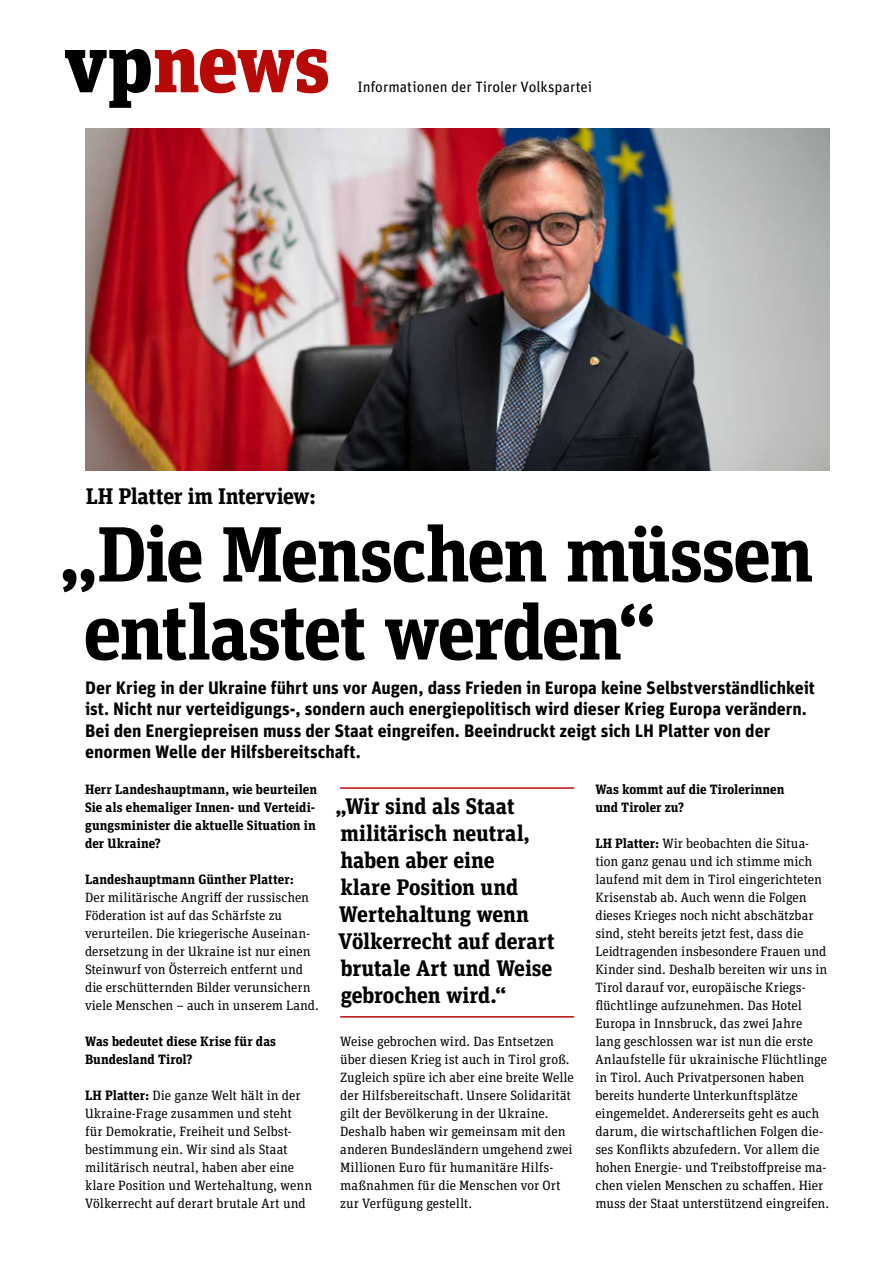
<style>
.page{position:relative;width:893px;height:1263px;background:#fff}
.page>*{position:absolute;margin:0;border:0;box-sizing:border-box;transform-origin:0 0}
.t1{font:900 81.9px "FF Unit Slab Pro";letter-spacing:-.005em;color:#b70a06}
.t2{font:700 78px/78px "FF Unit Slab Pro";letter-spacing:-.025em;color:#000}
.t3{font:700 22.5px/27px "FF Unit Slab Pro";letter-spacing:-.005em;color:#000}
.t4{font:700 18px/21.6px "FF Unit Pro";letter-spacing:-.005em;color:#000}
.t5{font:15px "FF Unit Pro";color:#000}
.t6{font:13.5px/18px "FF Unit Slab Pro";color:#000}
.t7{font:700 13.5px/18px "FF Unit Slab Pro";letter-spacing:.005em;color:#000}
.s1{color:#000}
.s2{font-weight:700}
</style>
<div class="page">
<hr style="left:340px;top:787px;width:234px;height:2px;background:#b70a06">
<hr style="left:340px;top:1016px;width:234px;height:1px;background:#b70a06">
<img style="left:85px;top:128px;width:744px;height:342px">
<h1 class="t1" style="left:64px;top:1px;width:268px"><span class="s1">vp</span>news</h1>
<p class="t5" style="left:357px;top:77px;width:236px">Informationen der Tiroler Volkspartei</p>
<h3 class="t3" style="left:86px;top:481px;width:232px">LH Platter im Interview:</h3>
<h2 class="t2" style="left:84px;top:511px;width:732px;text-indent:-24px">„Die Menschen müssen entlastet werden“</h2>
<p class="t4" style="left:85px;top:675px;width:731px">Der Krieg in der Ukraine führt uns vor Augen, dass Frieden in Europa keine Selbstverständlichkeit ist. Nicht nur verteidigungs-, sondern auch energiepolitisch wird dieser Krieg Europa verändern.<br>Bei den Energiepreisen muss der Staat eingreifen. Beeindruckt zeigt sich LH Platter von der enormen Welle der Hilfsbereitschaft.</p>
<p class="t7" style="left:85px;top:780px;width:234px">Herr Landeshauptmann, wie beurteilen Sie als ehemaliger Innen- und Verteidi&shy;gungsminister die aktuelle Situation in der Ukraine?</p>
<p class="t7" style="left:85px;top:870px;width:210px">Landeshauptmann Günther Platter:</p>
<p class="t6" style="left:85px;top:888px;width:235px">Der militärische Angriff der russischen Föderation ist auf das Schärfste zu verurteilen. Die kriegerische Auseinan&shy;dersetzung in der Ukraine ist nur einen Steinwurf von Österreich entfernt und die erschütternden Bilder verunsichern viele Menschen – auch in unserem Land.</p>
<p class="t7" style="left:85px;top:1032px;width:193px">Was bedeutet diese Krise für das<br>Bundesland Tirol?</p>
<p class="t6" style="left:85px;top:1086px;width:229px"><span class="s2">LH Platter:</span> Die ganze Welt hält in der Ukraine-Frage zusammen und steht für Demokratie, Freiheit und Selbst&shy;bestimmung ein. Wir sind als Staat militärisch neutral, haben aber eine klare Position und Wertehaltung, wenn Völkerrecht auf derart brutale Art und</p>
<h3 class="t3" style="left:335px;top:792px;width:221px">„Wir sind als Staat militärisch neutral, haben aber eine<br>klare Position und<br>Wertehaltung wenn<br>Völkerrecht auf derart brutale Art und Weise gebrochen wird.“</h3>
<p class="t6" style="left:340px;top:1032px;width:235px">Weise gebrochen wird. Das Entsetzen über diesen Krieg ist auch in Tirol groß.<br>Zugleich spüre ich aber eine breite Welle der Hilfsbereitschaft. Unsere Solidarität gilt der Bevölkerung in der Ukraine.<br>Deshalb haben wir gemeinsam mit den anderen Bundesländern umgehend zwei Millionen Euro für humanitäre Hilfs&shy;maßnahmen für die Menschen vor Ort zur Verfügung gestellt.</p>
<p class="t7" style="left:595px;top:780px;width:191px">Was kommt auf die Tirolerinnen und Tiroler zu?</p>
<p class="t6" style="left:595px;top:834px;width:235px"><span class="s2">LH Platter:</span> Wir beobachten die Situa&shy;tion ganz genau und ich stimme mich laufend mit dem in Tirol eingerichteten Krisenstab ab. Auch wenn die Folgen dieses Krieges noch nicht abschätzbar sind, steht bereits jetzt fest, dass die Leidtragenden insbesondere Frauen und Kinder sind. Deshalb bereiten wir uns in Tirol darauf vor, europäische Kriegs&shy;flüchtlinge aufzunehmen. Das Hotel Europa in Innsbruck, das zwei Jahre lang geschlossen war ist nun die erste Anlaufstelle für ukrainische Flüchtlinge in Tirol. Auch Privatpersonen haben bereits hunderte Unterkunftsplätze eingemeldet. Andererseits geht es auch darum, die wirtschaftlichen Folgen die&shy;ses Konflikts abzufedern. Vor allem die hohen Energie- und Treibstoffpreise ma&shy;chen vielen Menschen zu schaffen. Hier muss der Staat unterstützend eingreifen.</p>
</div>
